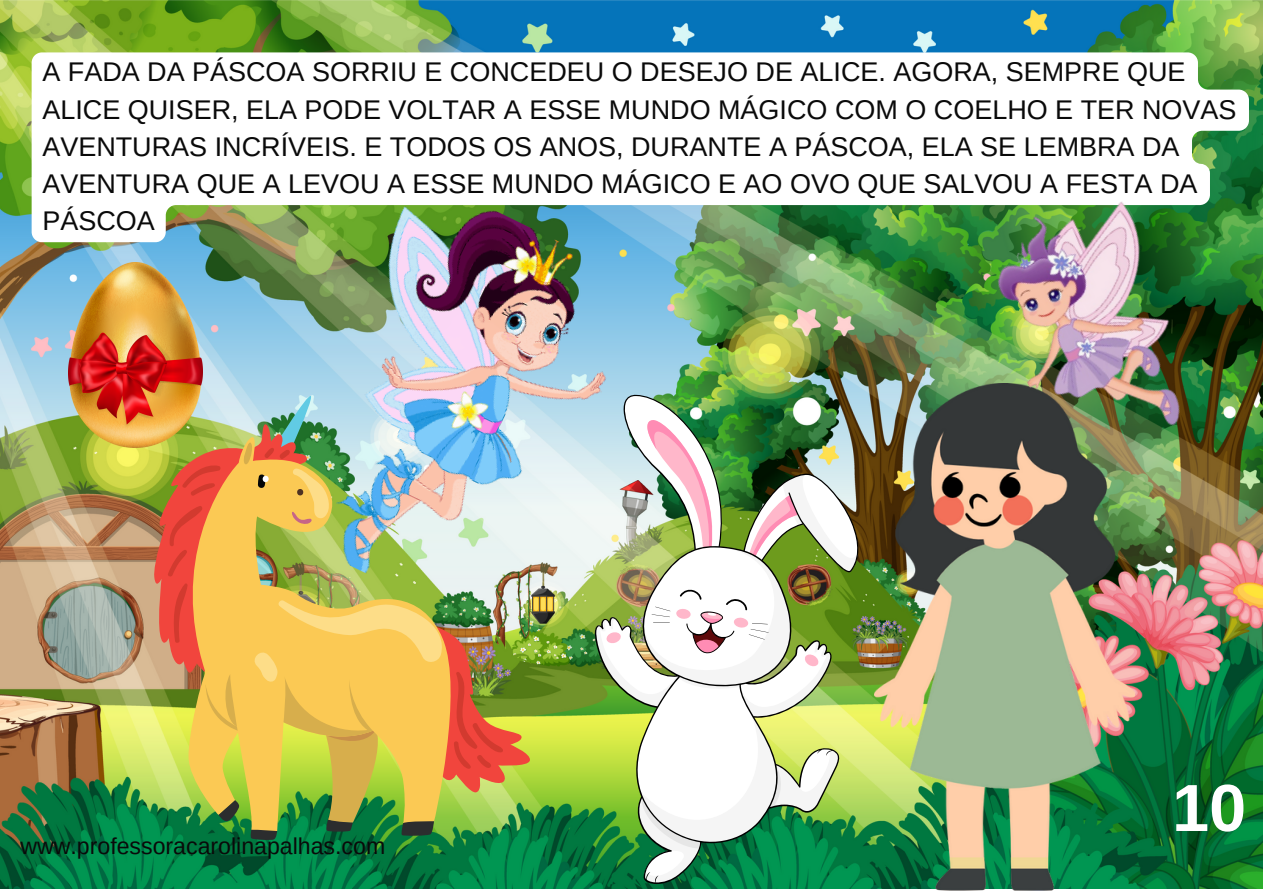
<style>
.page{position:relative;width:1263px;height:894px;background:#fff}
.page>*{position:absolute;margin:0;border:0;box-sizing:border-box;transform-origin:0 0}
.t1{font:700 66.6px "Arimo";color:#fff}
.t2{font:27px/37px "Arimo";color:#0a0a0a}
.t3{font:23.1px "Arimo";color:#0a0a0a}
</style>
<div class="page">
<img style="left:0;top:0;width:1263px;height:887px">
<img style="left:875px;top:383px;width:260px;height:508px">
<img style="left:858px;top:394px;width:17px;height:493px">
<img style="left:594px;top:394px;width:268px;height:489px">
<svg style="left:32px;top:52px;width:1217px;height:190px"></svg>
<img style="left:253px;top:174px;width:400px;height:457px">
<img style="left:958px;top:174px;width:274px;height:303px">
<img style="left:153px;top:391px;width:378px;height:449px">
<img style="left:69px;top:262px;width:134px;height:185px">
<p class="t2" style="left:42px;top:54px;width:1196px">A FADA DA PÁSCOA SORRIU E CONCEDEU O DESEJO DE ALICE. AGORA, SEMPRE QUE ALICE QUISER, ELA PODE VOLTAR A ESSE MUNDO MÁGICO COM O COELHO E TER NOVAS AVENTURAS INCRÍVEIS. E TODOS OS ANOS, DURANTE A PÁSCOA, ELA SE LEMBRA DA AVENTURA QUE A LEVOU A ESSE MUNDO MÁGICO E AO OVO QUE SALVOU A FESTA DA PÁSCOA</p>
<p class="t3" style="left:20px;top:833px;width:366px">www.professoracarolinapalhas.com</p>
<h1 class="t1" style="left:1172px;top:770px;width:76px">10</h1>
</div>
